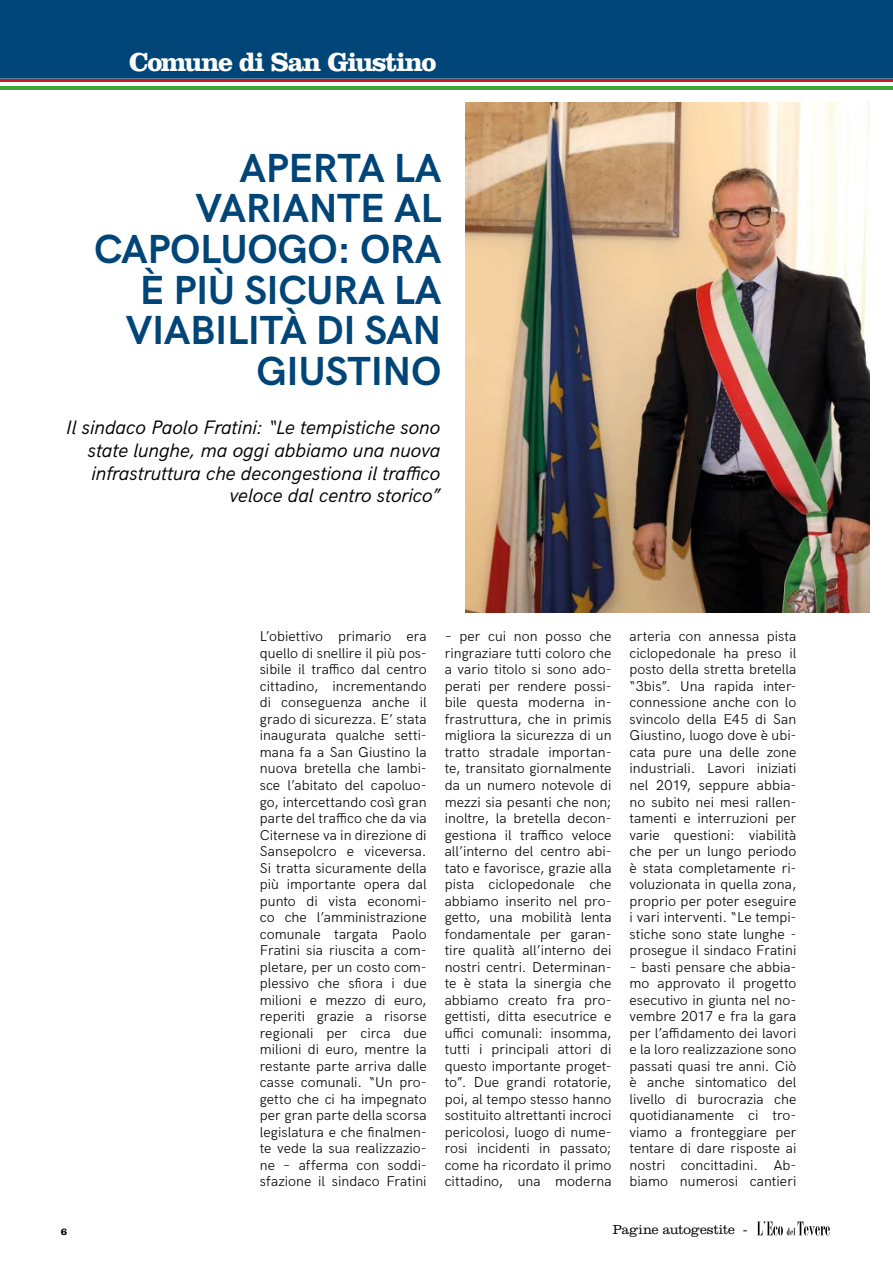
<style>
.page{position:relative;width:893px;height:1263px;background:#fff}
.page>*{position:absolute;margin:0;border:0;box-sizing:border-box;transform-origin:0 0}
.t1{font:700 40.65px/40.7px "HK Grotesk";letter-spacing:-.01em;color:#004577;text-align:right}
.t2{font:700 27px "Clarendon LT Std";letter-spacing:-.055em;color:#fff}
.t3{font:italic 19.5px/22.8px "HK Grotesk";letter-spacing:-.005em;color:#000;text-align:right}
.t4{font:300 14.25px/16.5px "HK Grotesk";letter-spacing:.005em;color:#000;text-align:justify}
.t5{font:300 13.5px "Clarendon LT Std";letter-spacing:-.005em;color:#000}
.t6{font:700 10.5px "Clarendon LT Std";color:#000}
</style>
<div class="page">
<svg style="left:757px;top:1221px;width:73px;height:14px"></svg>
<div style="left:0;top:0;width:893px;height:79px;background:#004577"></div>
<hr style="left:0;top:79px;width:893px;height:3px;background:#cd171a">
<hr style="left:0;top:86px;width:893px;height:4px;background:#3fa535">
<img style="left:466px;top:103px;width:404px;height:510px">
<h2 class="t2" style="left:129px;top:45px;width:309px">Comune di San Giustino</h2>
<h1 class="t1" style="left:94px;top:144px;width:349px">APERTA LA<br>VARIANTE AL<br>CAPOLUOGO: ORA<br>È PIÙ SICURA LA<br>VIABILITÀ DI SAN<br>GIUSTINO</h1>
<h3 class="t3" style="left:66px;top:414px;width:376px">Il sindaco Paolo Fratini: “Le tempistiche sono state lunghe, ma oggi abbiamo una nuova infrastruttura che decongestiona il traffico veloce dal centro storico”</h3>
<p class="t4" style="left:260px;top:627px;width:168px">L’obiettivo primario era quello di snellire il più pos&shy;sibile il traffico dal centro cittadino, incrementando di conseguenza anche il grado di sicurezza. E’ stata inaugurata qualche setti&shy;mana fa a San Giustino la nuova bretella che lambi&shy;sce l’abitato del capoluo&shy;go, intercettando così gran parte del traffico che da via Citernese va in direzione di Sansepolcro e viceversa.<br>Si tratta sicuramente della più importante opera dal punto di vista economi&shy;co che l’amministrazione comunale targata Paolo Fratini sia riuscita a com&shy;pletare, per un costo com&shy;plessivo che sfiora i due milioni e mezzo di euro, reperiti grazie a risorse regionali per circa due milioni di euro, mentre la restante parte arriva dalle casse comunali. “Un pro&shy;getto che ci ha impegnato per gran parte della scorsa legislatura e che finalmen&shy;te vede la sua realizzazio&shy;ne – afferma con soddi&shy;sfazione il sindaco Fratini</p>
<p class="t4" style="left:445px;top:627px;width:168px">– per cui non posso che ringraziare tutti coloro che a vario titolo si sono ado&shy;perati per rendere possi&shy;bile questa moderna in&shy;frastruttura, che in primis migliora la sicurezza di un tratto stradale importan&shy;te, transitato giornalmente da un numero notevole di mezzi sia pesanti che non; inoltre, la bretella decon&shy;gestiona il traffico veloce all’interno del centro abi&shy;tato e favorisce, grazie alla pista ciclopedonale che abbiamo inserito nel pro&shy;getto, una mobilità lenta fondamentale per garan&shy;tire qualità all’interno dei nostri centri. Determinan&shy;te è stata la sinergia che abbiamo creato fra pro&shy;gettisti, ditta esecutrice e uffici comunali: insomma, tutti i principali attori di questo importante proget&shy;to”. Due grandi rotatorie, poi, al tempo stesso hanno sostituito altrettanti incroci pericolosi, luogo di nume&shy;rosi incidenti in passato; come ha ricordato il primo cittadino, una moderna</p>
<p class="t4" style="left:630px;top:627px;width:168px">arteria con annessa pista ciclopedonale ha preso il posto della stretta bretella “3bis”. Una rapida inter&shy;connessione anche con lo svincolo della E45 di San Giustino, luogo dove è ubi&shy;cata pure una delle zone industriali. Lavori iniziati nel 2019, seppure abbia&shy;no subito nei mesi rallen&shy;tamenti e interruzioni per varie questioni: viabilità che per un lungo periodo è stata completamente ri&shy;voluzionata in quella zona, proprio per poter eseguire i vari interventi. “Le tempi&shy;stiche sono state lunghe - prosegue il sindaco Fratini</p>
<p class="t4" style="left:630px;top:957px;width:168px">– basti pensare che abbia&shy;mo approvato il progetto esecutivo in giunta nel no&shy;vembre 2017 e fra la gara per l’affidamento dei lavori e la loro realizzazione sono passati quasi tre anni. Ciò è anche sintomatico del livello di burocrazia che quotidianamente ci tro&shy;viamo a fronteggiare per tentare di dare risposte ai nostri concittadini. Ab&shy;biamo numerosi cantieri</p>
<p class="t6" style="left:61px;top:1225px;width:8px">6</p>
<p class="t5" style="left:613px;top:1222px;width:136px">Pagine autogestite -</p>
</div>
